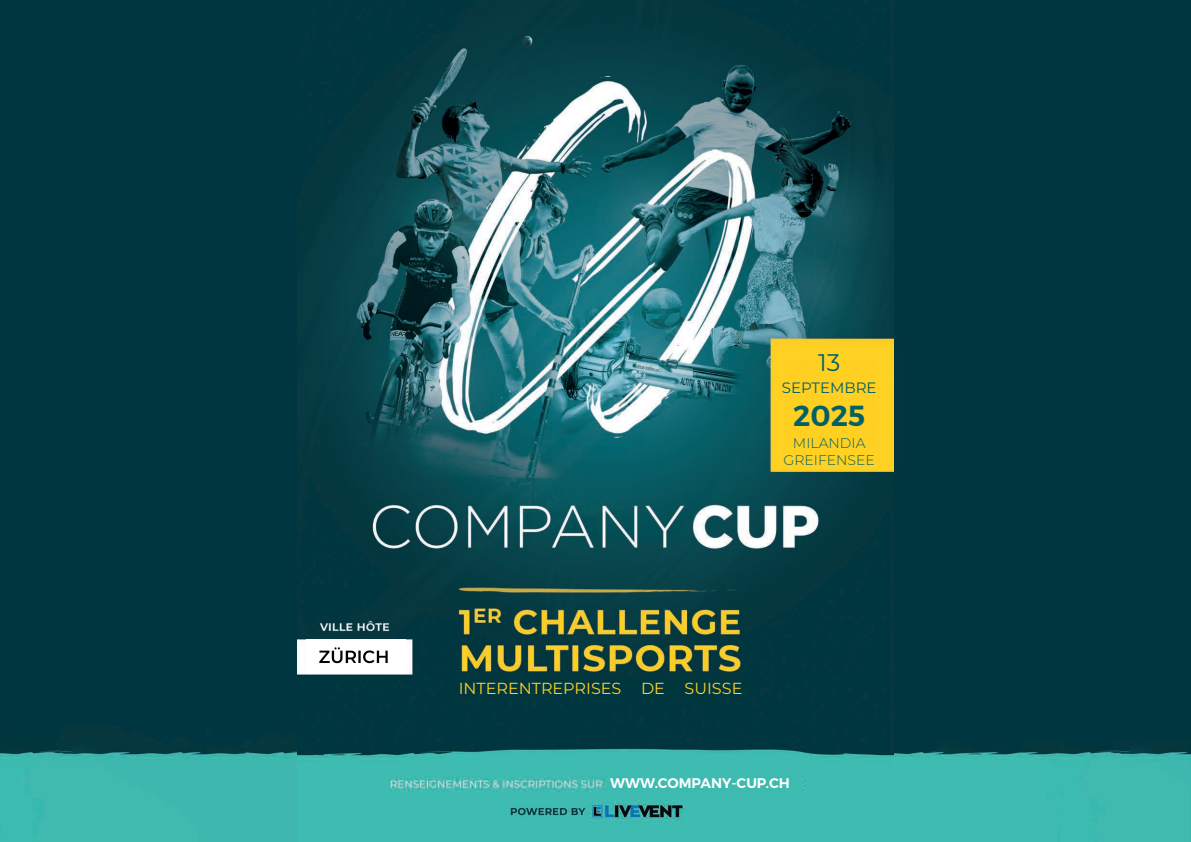
<style>
.page{position:relative;width:1191px;height:842px;background:#fff}
.page>*{position:absolute;margin:0;border:0;box-sizing:border-box;transform-origin:0 0}
.t1{font:600 29px "Montserrat";color:#016167}
.t2{font:100 24px "Montserrat";color:#016167}
.t3{font:100 16px "Montserrat";color:#ffd022}
.t4{font:100 15px "Montserrat";color:#016167}
.t5{font:100 14px/16.8px "Montserrat";color:#016167;text-align:center}
.t6{font:600 14px "Montserrat";color:#fff}
</style>
<div class="page">
<img style="left:0;top:0;width:1191px;height:842px">
<img style="left:298px;top:0;width:595px;height:842px">
<div style="left:784px;top:364px;width:90px;height:82px;background:#ffd022"></div>
<img style="left:307px;top:639px;width:98px;height:34px">
<div style="left:456px;top:679px;width:284px;height:16px;background:#00363e"></div>
<div style="left:607px;top:774px;width:194px;height:17px;background:#3ebbb1"></div>
<h2 class="t2" style="left:818px;top:346px;width:24px">13</h2>
<p class="t4" style="left:782px;top:377px;width:96px">SEPTEMBRE</p>
<h1 class="t1" style="left:793px;top:392px;width:73px">2025</h1>
<p class="t5" style="left:783px;top:434px;width:93px">MILANDIA<br>GREIFENSEE</p>
<p class="t3" style="left:459px;top:678px;width:285px">INTERENTREPRISES DE SUISSE</p>
<p class="t6" style="left:610px;top:771px;width:181px">WWW.COMPANY-CUP.CH</p>
</div>
